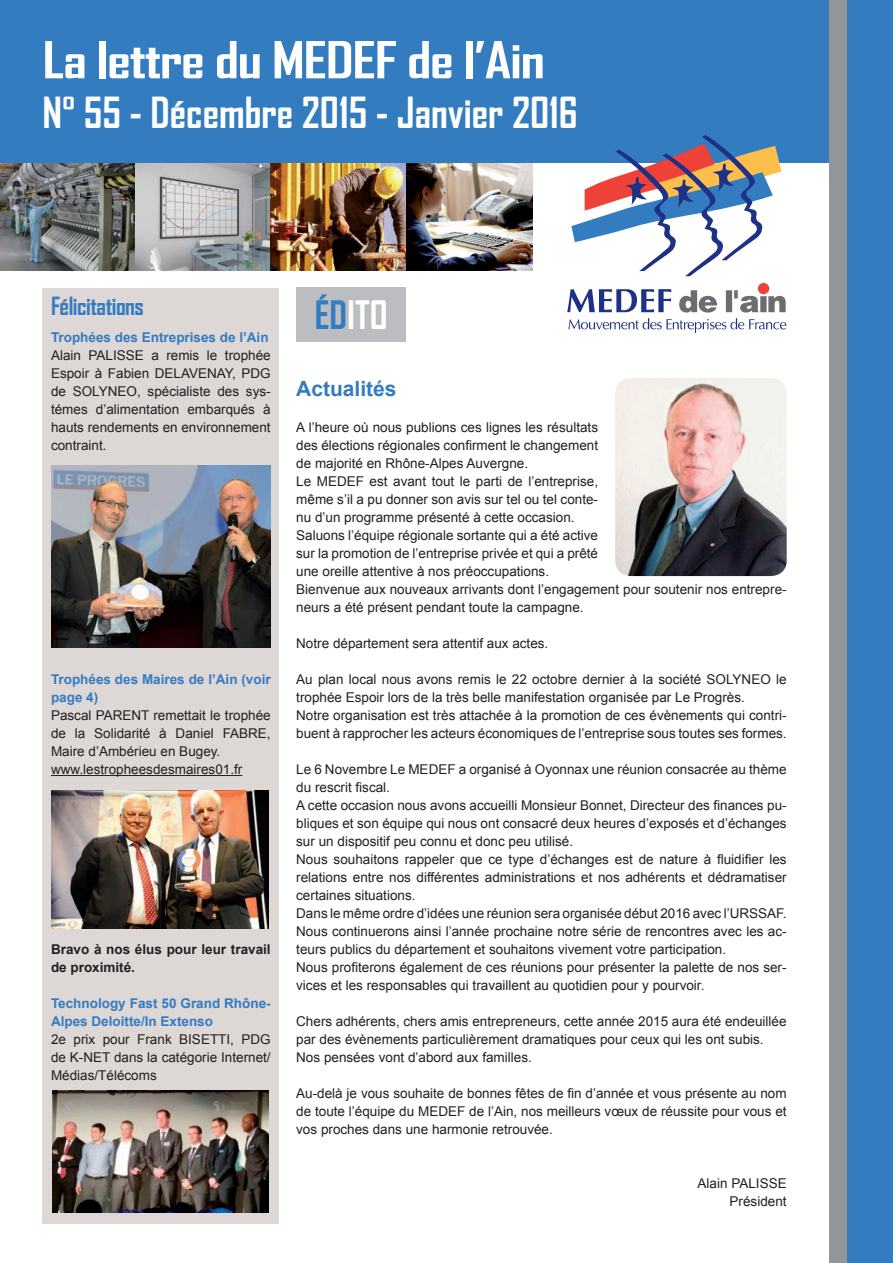
<style>
.page{position:relative;width:893px;height:1263px;background:#fff}
.page>*{position:absolute;margin:0;border:0;box-sizing:border-box;transform-origin:0 0}
.t1{font:700 48.75px "Agency FB";letter-spacing:-.02em;color:#fff;scale:1.22 1}
.t2{font:700 41.1px "Agency FB";color:#fff}
.t3{font:700 37.5px "Agency FB";color:#fff}
.t4{font:700 24px "Agency FB";letter-spacing:-.02em;color:#347cc0}
.t5{font:700 21px "Arial";color:#347cc0}
.t6{font:13.5px/18px "Arial";color:#231f20}
.t7{font:700 13.5px/18px "Arial";color:#347cc0}
.t8{font:700 13.5px/18px "Arial";color:#231f20}
.s1{color:#347cc0}
</style>
<div class="page">
<img style="left:0;top:162px;width:533px;height:108px">
<div style="left:0;top:0;width:893px;height:162px;background:#347cc0"></div>
<div style="left:846px;top:0;width:47px;height:1263px;background:#347cc0"></div>
<div style="left:829px;top:0;width:18px;height:1263px;background:#939598"></div>
<div style="left:296px;top:288px;width:110px;height:54px;background:#bcbdc0"></div>
<img style="left:615px;top:378px;width:172px;height:198px">
<div style="left:43px;top:288px;width:236px;height:936px;background:#ddd7d6"></div>
<hr style="left:51px;top:775px;width:191px;height:1px;background:#231f20">
<svg style="left:567px;top:135px;width:219px;height:198px"></svg>
<img style="left:53px;top:1091px;width:216px;height:121px">
<img style="left:51px;top:466px;width:219px;height:181px">
<img style="left:51px;top:791px;width:218px;height:138px">
<h1 class="t1" style="left:43px;top:30px;width:413px">La lettre du MEDEF de l’Ain</h1>
<h2 class="t2" style="left:43px;top:87px;width:537px">N° 55 - Décembre 2015 - Janvier 2016</h2>
<h3 class="t4" style="left:51px;top:291px;width:94px">Félicitations</h3>
<p class="t7" style="left:51px;top:329px;width:219px">Trophées des Entreprises de l’Ain</p>
<p class="t6" style="left:51px;top:346px;width:221px;text-align:justify">Alain PALISSE a remis le trophée Espoir à Fabien DELAVENAY, PDG de SOLYNEO, spécialiste des sys&shy;témes d’alimentation embarqués à hauts rendements en environnement contraint.</p>
<p class="t7" style="left:51px;top:671px;width:221px">Trophées des Maires de l’Ain (voir page 4)</p>
<p class="t6" style="left:51px;top:706px;width:221px">Pascal PARENT remettait le trophée de la Solidarité à Daniel FABRE,<br>Maire d’Ambérieu en Bugey. www.lestropheesdesmaires01.fr</p>
<p class="t8" style="left:51px;top:941px;width:221px">Bravo à nos élus pour leur travail de proximité.</p>
<p class="t7" style="left:51px;top:995px;width:221px">Technology Fast 50 Grand Rhône-<br>Alpes Deloitte/In Extenso</p>
<p class="t6" style="left:51px;top:1030px;width:221px;text-align:justify">2e prix pour Frank BISETTI, PDG de K-NET dans la catégorie Internet/ Médias/Télécoms</p>
<h3 class="t3" style="left:315px;top:292px;width:74px"><span class="s1">ÉD</span>ITO</h3>
<h3 class="t5" style="left:296px;top:375px;width:102px">Actualités</h3>
<p class="t6" style="left:296px;top:418px;width:492px">A l’heure où nous publions ces lignes les résultats<br>des élections régionales confirment le changement<br>de majorité en Rhône-Alpes Auvergne.<br>Le MEDEF est avant tout le parti de l’entreprise,<br>même s’il a pu donner son avis sur tel ou tel conte-<br>nu d’un programme présenté à cette occasion.<br>Saluons l’équipe régionale sortante qui a été active<br>sur la promotion de l’entreprise privée et qui a prêté<br>une oreille attentive à nos préoccupations.<br>Bienvenue aux nouveaux arrivants dont l’engagement pour soutenir nos entrepre&shy;neurs a été présent pendant toute la campagne.</p>
<p class="t6" style="left:296px;top:634px;width:254px">Notre département sera attentif aux actes.</p>
<p class="t6" style="left:296px;top:670px;width:492px">Au plan local nous avons remis le 22 octobre dernier à la société SOLYNEO le trophée Espoir lors de la très belle manifestation organisée par Le Progrès.<br>Notre organisation est très attachée à la promotion de ces évènements qui contri&shy;buent à rapprocher les acteurs économiques de l’entreprise sous toutes ses formes.</p>
<p class="t6" style="left:296px;top:760px;width:492px">Le 6 Novembre Le MEDEF a organisé à Oyonnax une réunion consacrée au thème du rescrit fiscal.<br>A cette occasion nous avons accueilli Monsieur Bonnet, Directeur des finances pu&shy;bliques et son équipe qui nous ont consacré deux heures d’exposés et d’échanges sur un dispositif peu connu et donc peu utilisé.<br>Nous souhaitons rappeler que ce type d’échanges est de nature à fluidifier les relations entre nos différentes administrations et nos adhérents et dédramatiser certaines situations.<br>Dans le même ordre d’idées une réunion sera organisée début 2016 avec l’URSSAF.<br>Nous continuerons ainsi l’année prochaine notre série de rencontres avec les ac&shy;teurs publics du département et souhaitons vivement votre participation.<br>Nous profiterons également de ces réunions pour présenter la palette de nos ser&shy;vices et les responsables qui travaillent au quotidien pour y pourvoir.</p>
<p class="t6" style="left:296px;top:1012px;width:492px">Chers adhérents, chers amis entrepreneurs, cette année 2015 aura été endeuillée par des évènements particulièrement dramatiques pour ceux qui les ont subis.<br>Nos pensées vont d’abord aux familles.</p>
<p class="t6" style="left:296px;top:1084px;width:492px;text-align:justify">Au-delà je vous souhaite de bonnes fêtes de fin d’année et vous présente au nom de toute l’équipe du MEDEF de l’Ain, nos meilleurs vœux de réussite pour vous et vos proches dans une harmonie retrouvée.</p>
<p class="t6" style="left:698px;top:1174px;width:91px;text-align:right">Alain PALISSE<br>Président</p>
</div>
